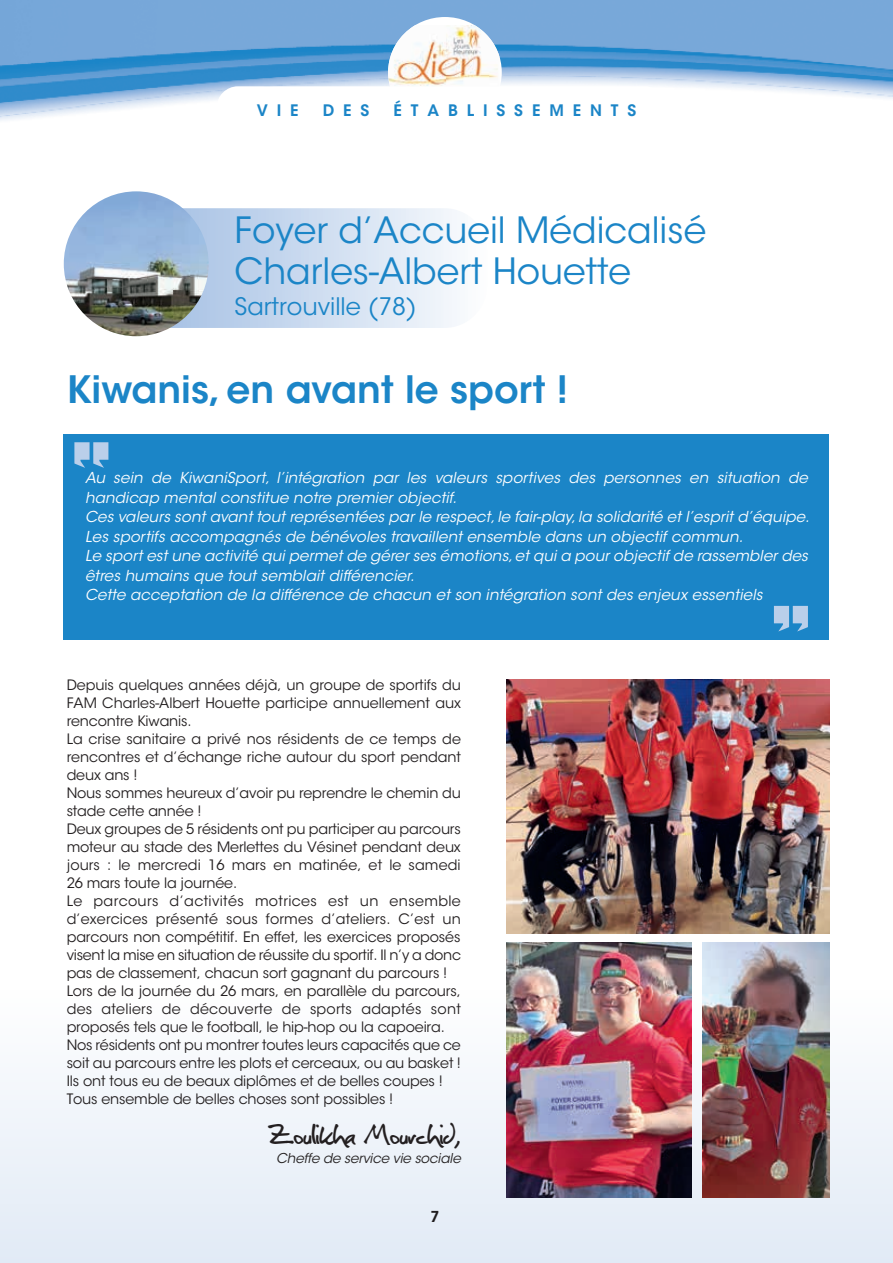
<style>
.page{position:relative;width:893px;height:1263px;background:#fff}
.page>*{position:absolute;margin:0;border:0;box-sizing:border-box;transform-origin:0 0}
.t1{font:600 37.5px "ITC Avant Garde Std";color:#1b85c7}
.t2{font:37.5px "Christopherhand";letter-spacing:-.01em;color:#231f20}
.t3{font:36px/40.5px "ITC Avant Garde Std";color:#1b85c7}
.t4{font:24px "ITC Avant Garde Std";color:#1b85c7}
.t5{font:600 15.75px "ITC Avant Garde Std";letter-spacing:.565em;color:#1b85c7}
.t6{font:italic 15px/19.5px "ITC Avant Garde Std";letter-spacing:.01em;color:#fff}
.t7{font:600 15px "ITC Avant Garde Std";color:#231f20}
.t8{font:14.25px/18px "ITC Avant Garde Std";letter-spacing:-.01em;color:#231f20;text-align:justify}
.t9{font:italic 13.5px "ITC Avant Garde Std";letter-spacing:-.01em;color:#231f20}
</style>
<div class="page">
<svg style="left:0;top:0;width:893px;height:121px;background:#81b1dc"></svg>
<div style="left:0;top:892px;width:893px;height:371px;background:linear-gradient(to bottom,#fff,#e3ebf6)"></div>
<div style="left:388px;top:17px;width:114px;height:111px;background:#fff;border-radius:50%"></div>
<img style="left:388px;top:25px;width:111px;height:61px">
<div style="left:217px;top:86px;width:449px;height:64px;background:#fff;border-radius:21px"></div>
<svg style="left:80px;top:208px;width:377px;height:120px;background:#d1dff1"></svg>
<img style="left:64px;top:191px;width:145px;height:145px;border-radius:72px">
<div style="left:64px;top:434px;width:765px;height:205px;background:#1b85c7"></div>
<img style="left:506px;top:679px;width:323px;height:254px">
<img style="left:506px;top:942px;width:185px;height:255px">
<img style="left:703px;top:942px;width:126px;height:256px">
<svg style="left:74px;top:442px;width:34px;height:26px"></svg>
<svg style="left:774px;top:606px;width:34px;height:25px"></svg>
<p class="t5" style="left:257px;top:100px;width:43px">VIE</p>
<p class="t5" style="left:323px;top:100px;width:48px">DES</p>
<p class="t5" style="left:394px;top:100px;width:244px">ÉTABLISSEMENTS</p>
<p class="t3" style="left:235px;top:211px;width:473px">Foyer d’Accueil Médicalisé<br>Charles-Albert Houette</p>
<p class="t4" style="left:235px;top:292px;width:184px">Sartrouville (78)</p>
<p class="t1" style="left:67px;top:366px;width:503px">Kiwanis, en avant le sport !</p>
<p class="t6" style="left:85px;top:468px;width:724px">Au sein de KiwaniSport, l’intégration par les valeurs sportives des personnes en situation de handicap mental constitue notre premier objectif.</p>
<p class="t6" style="left:85px;top:507px;width:726px">Ces valeurs sont avant tout représentées par le respect, le fair-play, la solidarité et l’esprit d’équipe.<br>Les sportifs accompagnés de bénévoles travaillent ensemble dans un objectif commun.</p>
<p class="t6" style="left:85px;top:546px;width:724px">Le sport est une activité qui permet de gérer ses émotions, et qui a pour objectif de rassembler des êtres humains que tout semblait différencier.</p>
<p class="t6" style="left:85px;top:585px;width:679px">Cette acceptation de la différence de chacun et son intégration sont des enjeux essentiels</p>
<p class="t8" style="left:67px;top:676px;width:396px">Depuis quelques années déjà, un groupe de sportifs du FAM Charles-Albert Houette participe annuellement aux rencontre Kiwanis.</p>
<p class="t8" style="left:67px;top:730px;width:396px">La crise sanitaire a privé nos résidents de ce temps de rencontres et d’échange riche autour du sport pendant deux ans !</p>
<p class="t8" style="left:67px;top:784px;width:396px">Nous sommes heureux d’avoir pu reprendre le chemin du stade cette année !</p>
<p class="t8" style="left:67px;top:820px;width:396px">Deux groupes de 5 résidents ont pu participer au parcours moteur au stade des Merlettes du Vésinet pendant deux jours : le mercredi 16 mars en matinée, et le samedi 26 mars toute la journée.</p>
<p class="t8" style="left:67px;top:892px;width:396px">Le parcours d’activités motrices est un ensemble d’exercices présenté sous formes d’ateliers. C’est un parcours non compétitif. En effet, les exercices proposés visent la mise en situation de réussite du sportif. Il n’y a donc pas de classement, chacun sort gagnant du parcours !</p>
<p class="t8" style="left:67px;top:982px;width:396px">Lors de la journée du 26 mars, en parallèle du parcours, des ateliers de découverte de sports adaptés sont proposés tels que le football, le hip-hop ou la capoeira.</p>
<p class="t8" style="left:67px;top:1036px;width:396px">Nos résidents ont pu montrer toutes leurs capacités que ce soit au parcours entre les plots et cerceaux, ou au basket !<br>Ils ont tous eu de beaux diplômes et de belles coupes !</p>
<p class="t8" style="left:67px;top:1090px;width:328px">Tous ensemble de belles choses sont possibles !</p>
<p class="t2" style="left:270px;top:1118px;width:192px">Zoulikha Mourchid,</p>
<p class="t9" style="left:276px;top:1150px;width:186px">Cheffe de service vie sociale</p>
<p class="t7" style="left:431px;top:1207px;width:11px">7</p>
</div>
